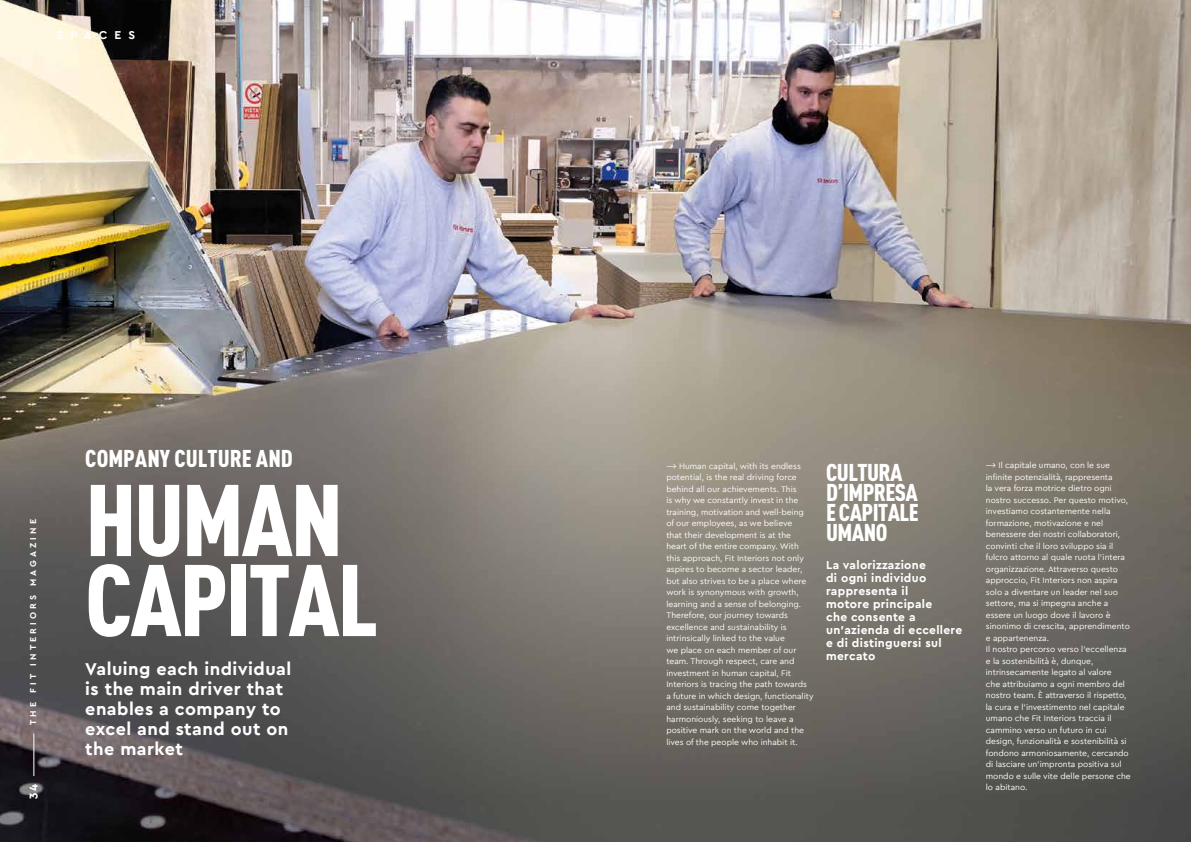
<style>
.page{position:relative;width:1191px;height:842px;background:#fff}
.page>*{position:absolute;margin:0;border:0;box-sizing:border-box;transform-origin:0 0}
.t1{font:900 100px/80px "DIN Cond";letter-spacing:-.025em;color:#fff}
.t2{font:900 24px/20px "DIN Cond";letter-spacing:-.025em;color:#fff}
.t3{font:900 24px "DIN Cond";color:#fff}
.t4{font:700 18px/20px "Cera PRO";letter-spacing:.025em;color:#fff}
.t5{font:700 12px/13px "Cera PRO";letter-spacing:.025em;color:#fff}
.t6{font:700 9px "Cera PRO";letter-spacing:.35em;color:#fff}
.t7{font:8.5px/11.5px "Cera PRO";color:#fff}
</style>
<div class="page">
<img style="left:0;top:0;width:1191px;height:842px">
<hr style="left:34px;top:733px;width:1px;height:43px;background:#fff">
<h3 class="t5" style="left:56px;top:28px;width:80px">SPACES</h3>
<p class="t6" style="left:27px;top:725px;width:207px;rotate:-90deg">THE FIT INTERIORS MAGAZINE</p>
<h3 class="t5" style="left:25px;top:798px;width:15px;rotate:-90deg">34</h3>
<h2 class="t3" style="left:85px;top:443px;width:209px">COMPANY CULTURE AND</h2>
<h1 class="t1" style="left:85px;top:477px;width:294px">HUMAN<br>CAPITAL</h1>
<h3 class="t4" style="left:85px;top:658px;width:207px">Valuing each individual is the main driver that enables a company to excel and stand out on the market</h3>
<p class="t7" style="left:666px;top:460px;width:149px">⟶ Human capital, with its endless potential, is the real driving force behind all our achievements. This<br>is why we constantly invest in the training, motivation and well-being of our employees, as we believe<br>that their development is at the heart of the entire company. With this approach, Fit Interiors not only aspires to become a sector leader, but also strives to be a place where work is synonymous with growth, learning and a sense of belonging.<br>Therefore, our journey towards excellence and sustainability is intrinsically linked to the value<br>we place on each member of our team. Through respect, care and investment in human capital, Fit Interiors is tracing the path towards a future in which design, functionality and sustainability come together harmoniously, seeking to leave a positive mark on the world and the lives of the people who inhabit it.</p>
<h2 class="t2" style="left:826px;top:462px;width:94px">CULTURA<br>D’IMPRESA<br>E CAPITALE<br>UMANO</h2>
<h3 class="t5" style="left:826px;top:558px;width:138px">La valorizzazione<br>di ogni individuo rappresenta il<br>motore principale<br>che consente a un’azienda di eccellere e di distinguersi sul mercato</h3>
<p class="t7" style="left:986px;top:459px;width:146px">⟶ Il capitale umano, con le sue infinite potenzialità, rappresenta<br>la vera forza motrice dietro ogni nostro successo. Per questo motivo, investiamo costantemente nella formazione, motivazione e nel benessere dei nostri collaboratori, convinti che il loro sviluppo sia il fulcro attorno al quale ruota l’intera organizzazione. Attraverso questo approccio, Fit Interiors non aspira solo a diventare un leader nel suo settore, ma si impegna anche a essere un luogo dove il lavoro è sinonimo di crescita, apprendimento e appartenenza.<br>Il nostro percorso verso l’eccellenza e la sostenibilità è, dunque, intrinsecamente legato al valore<br>che attribuiamo a ogni membro del nostro team. È attraverso il rispetto, la cura e l’investimento nel capitale umano che Fit Interiors traccia il cammino verso un futuro in cui design, funzionalità e sostenibilità si fondono armoniosamente, cercando di lasciare un’impronta positiva sul mondo e sulle vite delle persone che lo abitano.</p>
</div>
